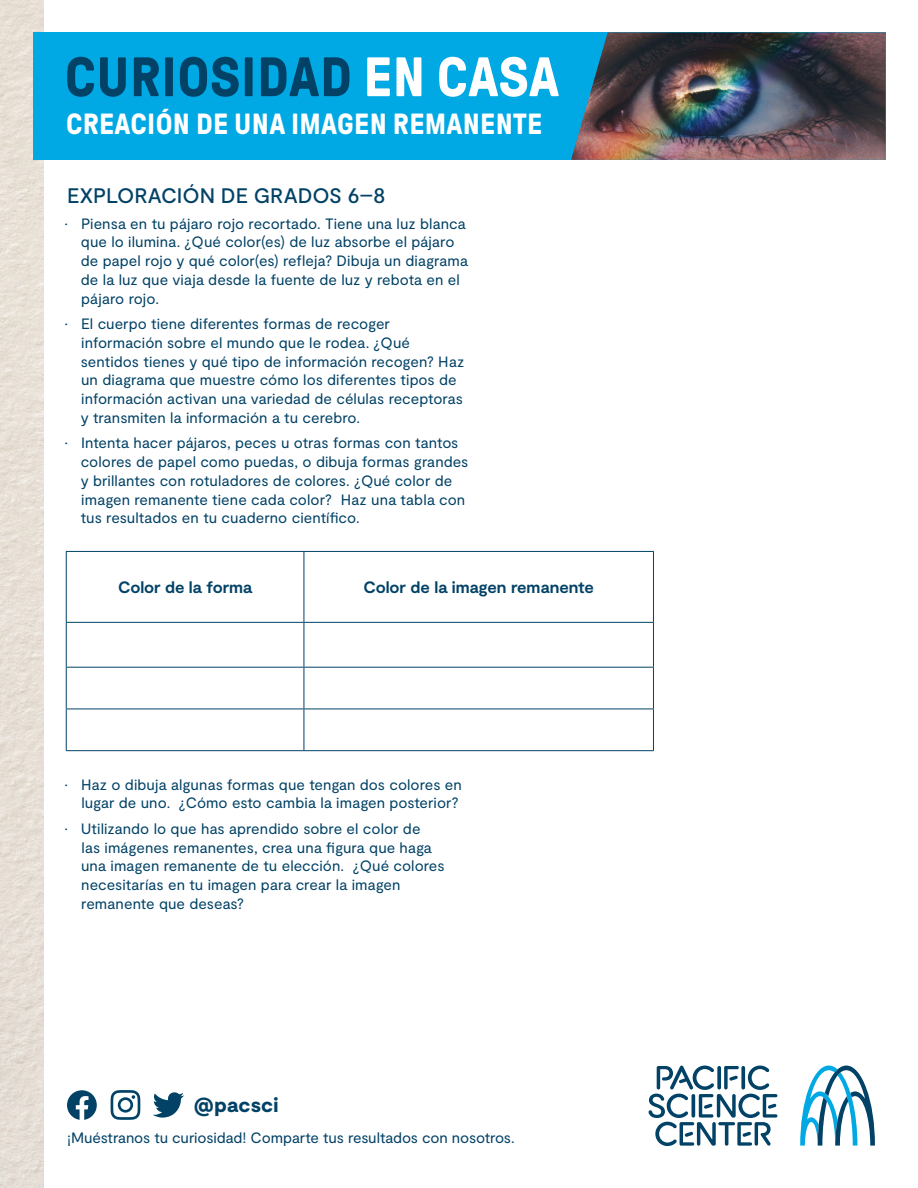
<style>
.page{position:relative;width:918px;height:1188px;background:#fff}
.page>*{position:absolute;margin:0;border:0;box-sizing:border-box;transform-origin:0 0}
.t1{font:700 55.5px "GT Pressura";letter-spacing:.01em;color:#024266}
.t2{font:700 29.1px "GT Pressura";letter-spacing:.01em;color:#fff}
.Heading1{font:500 21px "Moderat";letter-spacing:-.005em;color:#024266}
.t3{font:900 20.4px "Moderat";letter-spacing:.01em;color:#024266}
.t4{font:700 16.5px "Moderat";letter-spacing:-.005em;color:#024266}
.t5{font:15px/18.8px "Moderat";letter-spacing:.005em;color:#024266}
.s1{color:#fff}
</style>
<div class="page">
<img style="left:0;top:0;width:44px;height:1188px">
<div style="left:33px;top:32px;width:853px;height:128px;background:#00a8e4"></div>
<img style="left:571px;top:32px;width:315px;height:128px">
<svg style="left:800px;top:1066px;width:75px;height:80px"></svg>
<svg style="left:648px;top:1065px;width:129px;height:81px"></svg>
<svg style="left:153px;top:1092px;width:31px;height:26px"></svg>
<svg style="left:111px;top:1090px;width:29px;height:30px"></svg>
<svg style="left:67px;top:1090px;width:30px;height:30px"></svg>
<hr style="left:66px;top:551px;width:238px;height:1px;background:#024266">
<hr style="left:66px;top:552px;width:1px;height:70px;background:#024266">
<hr style="left:304px;top:551px;width:350px;height:1px;background:#024266">
<hr style="left:304px;top:552px;width:1px;height:70px;background:#024266">
<hr style="left:653px;top:552px;width:1px;height:70px;background:#024266">
<hr style="left:66px;top:622px;width:238px;height:1px;background:#024266">
<hr style="left:66px;top:623px;width:1px;height:44px;background:#024266">
<hr style="left:304px;top:622px;width:350px;height:1px;background:#024266">
<hr style="left:304px;top:623px;width:1px;height:44px;background:#024266">
<hr style="left:653px;top:623px;width:1px;height:44px;background:#024266">
<hr style="left:66px;top:667px;width:238px;height:1px;background:#024266">
<hr style="left:66px;top:668px;width:1px;height:41px;background:#024266">
<hr style="left:304px;top:667px;width:350px;height:1px;background:#024266">
<hr style="left:304px;top:668px;width:1px;height:41px;background:#024266">
<hr style="left:653px;top:668px;width:1px;height:41px;background:#024266">
<hr style="left:66px;top:709px;width:238px;height:1px;background:#024266">
<hr style="left:66px;top:709px;width:1px;height:41px;background:#024266">
<hr style="left:304px;top:709px;width:350px;height:1px;background:#024266">
<hr style="left:304px;top:709px;width:1px;height:41px;background:#024266">
<hr style="left:653px;top:709px;width:1px;height:41px;background:#024266">
<hr style="left:66px;top:750px;width:238px;height:1px;background:#024266">
<hr style="left:304px;top:750px;width:350px;height:1px;background:#024266">
<p class="t1" style="left:65px;top:47px;width:496px">CURIOSIDAD <span class="s1">EN CASA</span></p>
<h2 class="t2" style="left:66px;top:108px;width:478px">CREACIÓN DE UNA IMAGEN REMANENTE</h2>
<p class="Heading1" style="left:67px;top:184px;width:320px">EXPLORACIÓN DE GRADOS 6–8</p>
<p class="t5" style="left:81px;top:214px;width:389px;text-indent:-16px">• Piensa en tu pájaro rojo recortado. Tiene una luz blanca que lo ilumina. ¿Qué color(es) de luz absorbe el pájaro de papel rojo y qué color(es) refleja? Dibuja un diagrama de la luz que viaja desde la fuente de luz y rebota en el pájaro rojo.</p>
<p class="t5" style="left:81px;top:315px;width:385px;text-indent:-16px">• El cuerpo tiene diferentes formas de recoger información sobre el mundo que le rodea. ¿Qué sentidos tienes y qué tipo de información recogen? Haz un diagrama que muestre cómo los diferentes tipos de información activan una variedad de células receptoras y transmiten la información a tu cerebro.</p>
<p class="t5" style="left:81px;top:434px;width:389px;text-indent:-16px">• Intenta hacer pájaros, peces u otras formas con tantos colores de papel como puedas, o dibuja formas grandes y brillantes con rotuladores de colores. ¿Qué color de imagen remanente tiene cada color? Haz una tabla con tus resultados en tu cuaderno científico.</p>
<p class="t4" style="left:118px;top:578px;width:136px">Color de la forma</p>
<p class="t4" style="left:363px;top:578px;width:232px">Color de la imagen remanente</p>
<p class="t5" style="left:65px;top:775px;width:399px;text-align:right">• Haz o dibuja algunas formas que tengan dos colores en lugar de uno. ¿Cómo esto cambia la imagen posterior?</p>
<p class="t5" style="left:81px;top:820px;width:365px;text-indent:-16px">• Utilizando lo que has aprendido sobre el color de<br>las imágenes remanentes, crea una figura que haga una imagen remanente de tu elección. ¿Qué colores necesitarías en tu imagen para crear la imagen remanente que deseas?</p>
<p class="t3" style="left:194px;top:1093px;width:86px">@pacsci</p>
<p class="t5" style="left:67px;top:1129px;width:449px">¡Muéstranos tu curiosidad! Comparte tus resultados con nosotros.</p>
</div>
